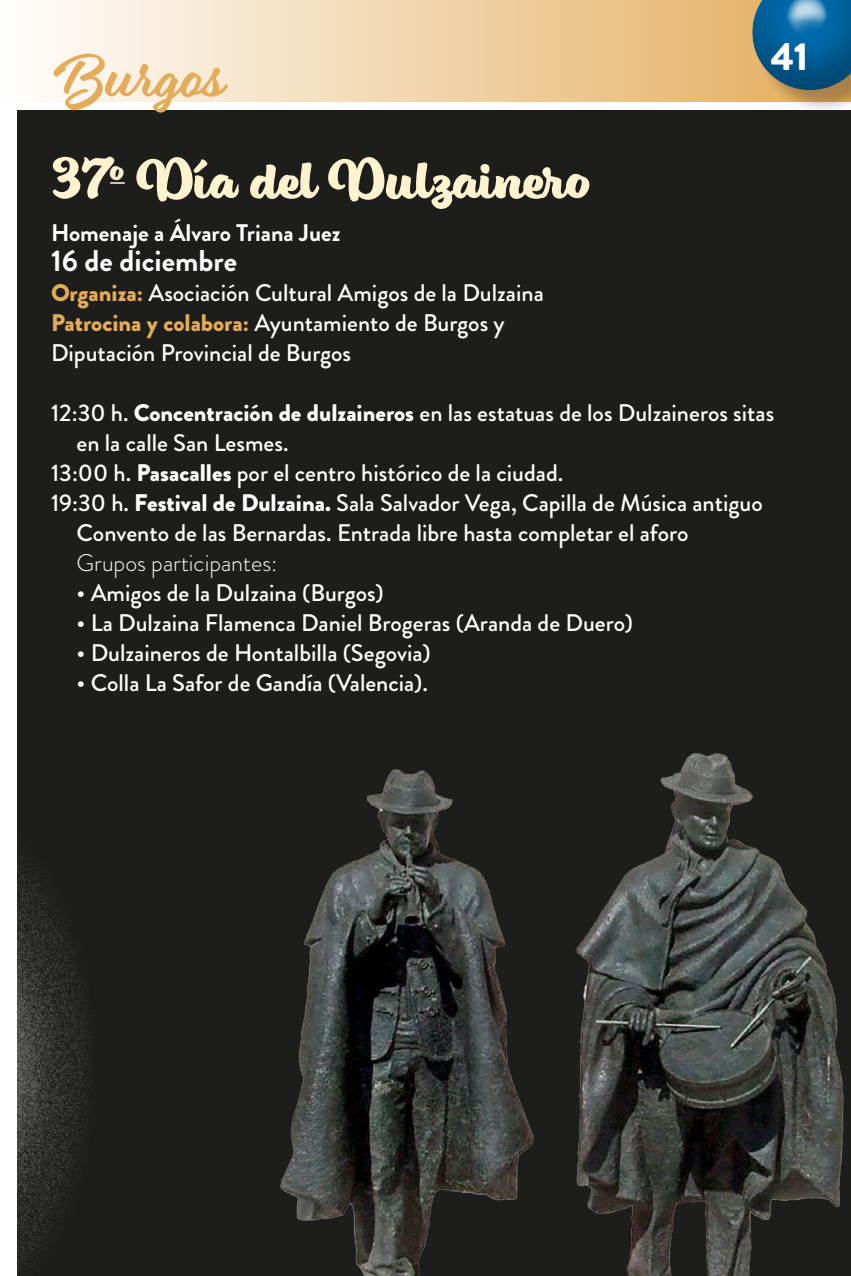
<style>
.page{position:relative;width:851px;height:1276px;background:#fff}
.page>*{position:absolute;margin:0;border:0;box-sizing:border-box;transform-origin:0 0}
.t1{font:55.5px "Eds Market Main Script";color:#e4ab58}
.t2{font:54px "Eds Market Bold Script";color:#fff2ce}
.t3{font:900 39px "Brandon Grotesque";color:#fff}
.t4{font:700 30px "Brandon Grotesque";color:#fff}
.t5{font:500 24px/30px "Brandon Grotesque";color:#fff}
.t6{font:700 24px "Brandon Grotesque";color:#fff}
.t7{font:300 24px "Brandon Grotesque";color:#fff}
.s1{font-weight:900;color:#e4ab58}
.s2{font-weight:900}
</style>
<div class="page">
<div style="left:17px;top:111px;width:833px;height:1165px;background:#1d1d1b"></div>
<svg style="left:48px;top:0;width:706px;height:102px"></svg>
<div style="left:754px;top:0;width:96px;height:115px;background:#1d1d1b;opacity:.3"></div>
<div style="left:751px;top:0;width:99px;height:90px;background:#1d1d1b;opacity:.75"></div>
<svg style="left:110px;top:182px;width:15px;height:2px"></svg>
<img style="left:280px;top:753px;width:564px;height:523px">
<svg style="left:17px;top:854px;width:72px;height:422px"></svg>
<h1 class="t1" style="left:53px;top:44px;width:173px">Burgos</h1>
<h3 class="t3" style="left:770px;top:29px;width:39px">41</h3>
<h2 class="t2" style="left:51px;top:148px;width:541px">37<sup>o</sup> Día del Dulzainero</h2>
<p class="t6" style="left:51px;top:215px;width:291px">Homenaje a Álvaro Triana Juez</p>
<p class="t4" style="left:51px;top:239px;width:187px">16 de diciembre</p>
<p class="t5" style="left:51px;top:278px;width:494px"><span class="s1">Organiza:</span> Asociación Cultural Amigos de la Dulzaina<br><span class="s1">Patrocina y colabora:</span> Ayuntamiento de Burgos y<br>Diputación Provincial de Burgos</p>
<p class="t5" style="left:51px;top:398px;width:724px">12:30 h. <span class="s2">Concentración de dulzaineros</span> en las estatuas de los Dulzaineros sitas</p>
<p class="t5" style="left:77px;top:428px;width:213px">en la calle San Lesmes.</p>
<p class="t5" style="left:51px;top:458px;width:513px">13:00 h. <span class="s2">Pasacalles</span> por el centro histórico de la ciudad.</p>
<p class="t5" style="left:51px;top:488px;width:713px">19:30 h. <span class="s2">Festival de Dulzaina.</span> Sala Salvador Vega, Capilla de Música antiguo</p>
<p class="t5" style="left:77px;top:518px;width:613px">Convento de las Bernardas. Entrada libre hasta completar el aforo</p>
<p class="t7" style="left:77px;top:546px;width:202px">Grupos participantes:</p>
<p class="t5" style="left:77px;top:578px;width:308px">• Amigos de la Dulzaina (Burgos)</p>
<p class="t5" style="left:77px;top:608px;width:557px">• La Dulzaina Flamenca Daniel Brogeras (Aranda de Duero)</p>
<p class="t5" style="left:77px;top:638px;width:355px">• Dulzaineros de Hontalbilla (Segovia)</p>
<p class="t5" style="left:77px;top:668px;width:353px">• Colla La Safor de Gandía (Valencia).</p>
</div>
